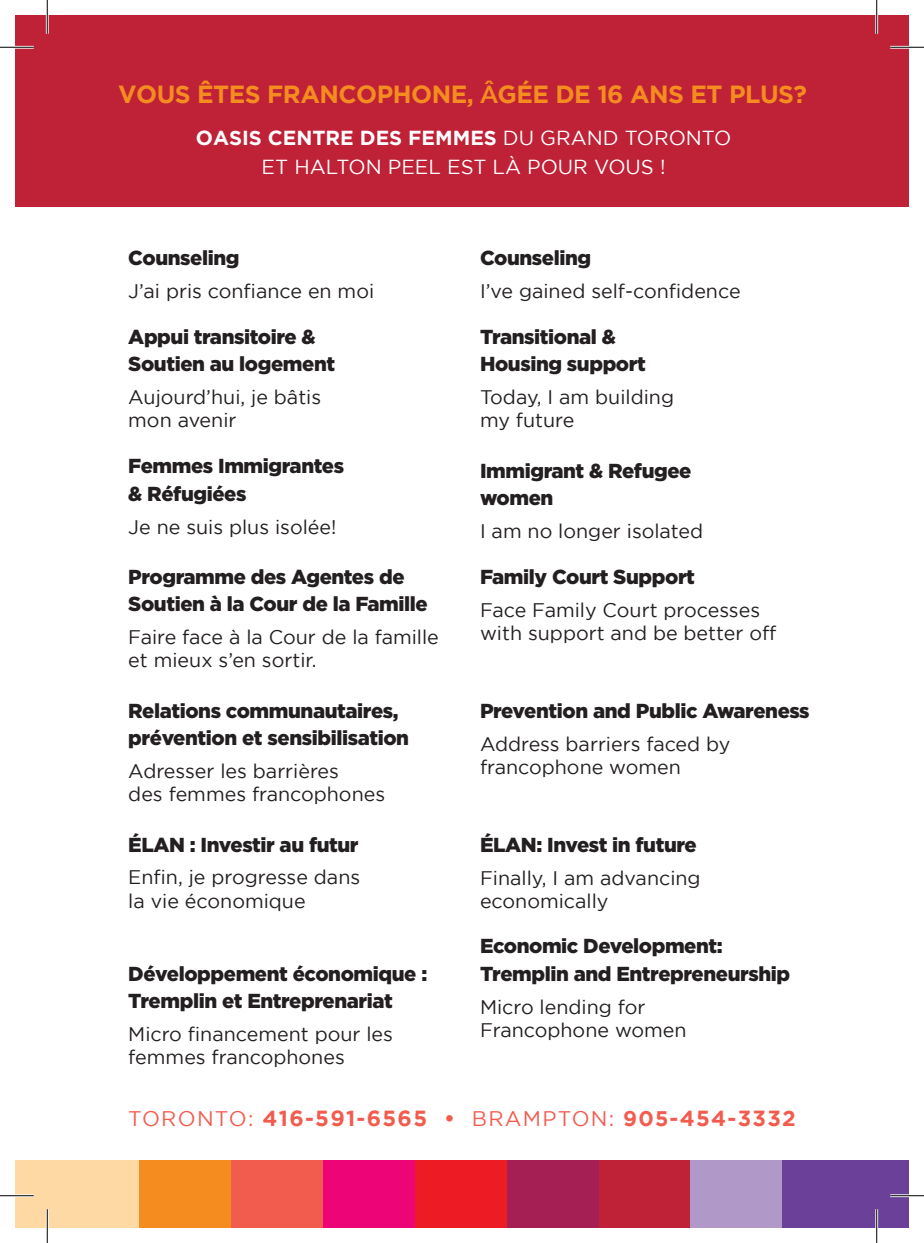
<style>
.page{position:relative;width:924px;height:1243px;background:#fff}
.page>*{position:absolute;margin:0;border:0;box-sizing:border-box;transform-origin:0 0}
.t1{font:700 24.75px "Gotham";letter-spacing:-.02em;color:#f58c1f}
.t2{font:700 21.82px "Gotham";letter-spacing:.06em;color:#f25c4f}
.t3{font:900 20.25px/27.4px "Gotham";letter-spacing:-.02em;color:#231f20}
.t4{font:20.25px/28.1px "Gotham";color:#fff;text-align:center}
.t5{font:19.57px/22.9px "Gotham";color:#231f20}
.s1{font-family:"Avenir Next";font-weight:600}
.s2{font-weight:700}
.s3{font-weight:400;font-size:21.15px}
.s4{font-size:21.15px}
</style>
<div class="page">
<div style="left:15px;top:15px;width:893px;height:192px;background:#bf2136"></div>
<div style="left:15px;top:1160px;width:124px;height:67px;background:#ffd9a3"></div>
<div style="left:139px;top:1160px;width:92px;height:67px;background:#f58c1f"></div>
<div style="left:231px;top:1160px;width:92px;height:67px;background:#f25c4f"></div>
<div style="left:323px;top:1160px;width:92px;height:67px;background:#ed0578"></div>
<div style="left:415px;top:1160px;width:92px;height:67px;background:#ed1c24"></div>
<div style="left:507px;top:1160px;width:91px;height:67px;background:#a61f54"></div>
<div style="left:598px;top:1160px;width:92px;height:67px;background:#bf2136"></div>
<div style="left:690px;top:1160px;width:92px;height:67px;background:#b099c9"></div>
<div style="left:782px;top:1160px;width:126px;height:67px;background:#6b4099"></div>
<hr style="left:0;top:46px;width:34px;height:3px;background:#fff">
<hr style="left:890px;top:46px;width:34px;height:3px;background:#fff">
<hr style="left:0;top:1194px;width:34px;height:3px;background:#fff">
<hr style="left:890px;top:1194px;width:34px;height:3px;background:#fff">
<hr style="left:46px;top:0;width:3px;height:34px;background:#fff">
<hr style="left:46px;top:1209px;width:3px;height:34px;background:#fff">
<hr style="left:875px;top:0;width:3px;height:34px;background:#fff">
<hr style="left:875px;top:1209px;width:3px;height:34px;background:#fff">
<hr style="left:0;top:47px;width:34px;height:1px;background:#000">
<hr style="left:890px;top:47px;width:34px;height:1px;background:#000">
<hr style="left:0;top:1195px;width:34px;height:1px;background:#000">
<hr style="left:890px;top:1195px;width:34px;height:1px;background:#000">
<hr style="left:47px;top:0;width:1px;height:34px;background:#000">
<hr style="left:47px;top:1209px;width:1px;height:34px;background:#000">
<hr style="left:876px;top:0;width:1px;height:34px;background:#000">
<hr style="left:876px;top:1209px;width:1px;height:34px;background:#000">
<p class="t1" style="left:118px;top:80px;width:690px">VOUS ÊTES FRANCOPHONE, <span class="s1">Â</span>GÉE DE 16 ANS ET PLUS?</p>
<p class="t4" style="left:196px;top:124px;width:537px"><span class="s2">OASIS CENTRE DES FEMMES</span> DU GRAND TORONTO<br>ET HALTON PEEL EST LÀ POUR VOUS !</p>
<p class="t3" style="left:128px;top:243px;width:113px">Counseling</p>
<p class="t5" style="left:128px;top:279px;width:247px">J’ai pris confiance en moi</p>
<p class="t3" style="left:128px;top:322px;width:208px">Appui transitoire &amp;<br>Soutien au logement</p>
<p class="t5" style="left:128px;top:385px;width:194px">Aujourd’hui, je bâtis mon avenir</p>
<p class="t3" style="left:128px;top:452px;width:217px">Femmes Immigrantes &amp; Réfugiées</p>
<p class="t5" style="left:128px;top:515px;width:210px">Je ne suis plus isolée!</p>
<p class="t3" style="left:128px;top:562px;width:301px">Programme des Agentes de<br>Soutien à la Cour de la Famille</p>
<p class="t5" style="left:128px;top:625px;width:312px">Faire face à la Cour de la famille et mieux s’en sortir.</p>
<p class="t3" style="left:128px;top:696px;width:282px">Relations communautaires, prévention et sensibilisation</p>
<p class="t5" style="left:128px;top:759px;width:258px">Adresser les barrières<br>des femmes francophones</p>
<p class="t3" style="left:128px;top:830px;width:232px">ÉLAN : Investir au futur</p>
<p class="t5" style="left:128px;top:865px;width:233px">Enfin, je progresse dans la vie économique</p>
<p class="t3" style="left:128px;top:959px;width:300px">Développement économique :<br>Tremplin et Entreprenariat</p>
<p class="t5" style="left:128px;top:1022px;width:266px">Micro financement pour les femmes francophones</p>
<p class="t3" style="left:480px;top:243px;width:113px">Counseling</p>
<p class="t5" style="left:480px;top:279px;width:262px">I’ve gained self-confidence</p>
<p class="t3" style="left:480px;top:322px;width:167px">Transitional &amp;<br>Housing support</p>
<p class="t5" style="left:480px;top:385px;width:196px">Today, I am building my future</p>
<p class="t3" style="left:480px;top:456px;width:213px">Immigrant &amp; Refugee women</p>
<p class="t5" style="left:480px;top:519px;width:225px">I am no longer isolated</p>
<p class="t3" style="left:480px;top:562px;width:216px">Family Court Support</p>
<p class="t5" style="left:480px;top:598px;width:298px">Face Family Court processes with support and be better off</p>
<p class="t3" style="left:480px;top:696px;width:331px">Prevention and Public Awareness</p>
<p class="t5" style="left:480px;top:732px;width:252px">Address barriers faced by francophone women</p>
<p class="t3" style="left:480px;top:830px;width:218px">ÉLAN: Invest in future</p>
<p class="t5" style="left:480px;top:866px;width:222px">Finally, I am advancing economically</p>
<p class="t3" style="left:480px;top:932px;width:312px">Economic Development:<br>Tremplin and Entrepreneurship</p>
<p class="t5" style="left:480px;top:995px;width:208px">Micro lending for<br>Francophone women</p>
<p class="t2" style="left:128px;top:1105px;width:669px"><span class="s3">TORONTO:</span> 416-591-6565 • <span class="s3">BRAMPTON:</span> <span class="s4">905</span>-454-3332</p>
</div>
